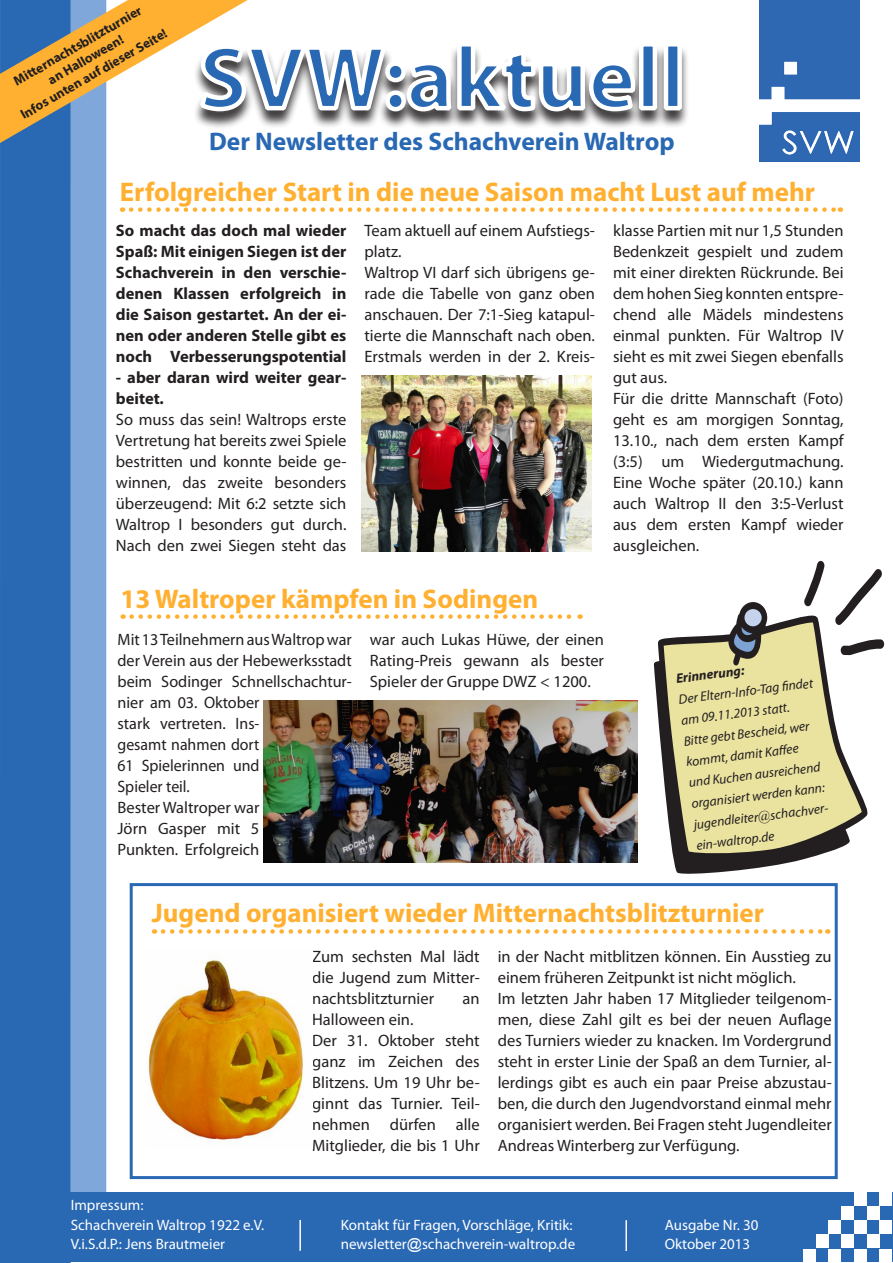
<style>
.page{position:relative;width:893px;height:1263px;background:#fff}
.page>*{position:absolute;margin:0;border:0;box-sizing:border-box;transform-origin:0 0}
.Titel{font:700 90px "Myriad Pro";color:#2968b3}
.Überschrift{font:700 27px "Myriad Pro";color:#ffb031}
.Musterüberschrift{font:700 25.5px "Myriad Pro";color:#2968b3}
.Textkörper{font:16.5px/21px "Myriad Pro";color:#231f20;text-align:justify}
.Textkörper-2{font:700 16.5px/21px "Myriad Pro";color:#231f20;text-align:justify}
.Fußzeile{font:15px "Myriad Pro";color:#fff}
.Textkörper_kursiv_kl{font:italic 13.5px/21px "Myriad Pro";color:#231f20}
.Titel-2{font:700 13.5px/16.2px "Myriad Pro";color:#231f20;text-align:center}
.Textkörper_kursiv_kl-2{font:italic 700 13.5px "Myriad Pro";color:#231f20}
.s1{font-family:"Times New Roman";font-style:normal}
.s2{font-family:"Arial"}
</style>
<div class="page">
<div style="left:71px;top:0;width:35px;height:1235px;background:#7fa7da"></div>
<div style="left:0;top:0;width:71px;height:1263px;background:#2968b3"></div>
<img style="left:759px;top:0;width:100px;height:162px">
<div style="left:1px;top:1192px;width:891px;height:70px;background:#2968b3"></div>
<div style="left:879px;top:1192px;width:13px;height:14px;background:#fff"></div>
<div style="left:879px;top:1220px;width:13px;height:13px;background:#fff"></div>
<div style="left:879px;top:1249px;width:13px;height:14px;background:#fff"></div>
<div style="left:867px;top:1206px;width:12px;height:14px;background:#fff"></div>
<div style="left:867px;top:1234px;width:12px;height:13px;background:#fff"></div>
<div style="left:854px;top:1192px;width:13px;height:14px;background:#fff"></div>
<div style="left:854px;top:1220px;width:13px;height:13px;background:#fff"></div>
<div style="left:854px;top:1249px;width:13px;height:14px;background:#fff"></div>
<div style="left:841px;top:1206px;width:13px;height:14px;background:#fff"></div>
<div style="left:841px;top:1234px;width:13px;height:13px;background:#fff"></div>
<div style="left:828px;top:1220px;width:13px;height:14px;background:#fff"></div>
<div style="left:828px;top:1249px;width:13px;height:14px;background:#fff"></div>
<div style="left:803px;top:1249px;width:13px;height:14px;background:#fff"></div>
<div style="left:816px;top:1234px;width:12px;height:14px;background:#fff"></div>
<hr style="left:625px;top:1220px;width:2px;height:31px;background:#fff">
<svg style="left:132px;top:614px;width:449px;height:5px"></svg>
<div style="left:664px;top:42px;width:18px;height:68px;border:4px solid #fff"></div>
<hr style="left:299px;top:1220px;width:2px;height:31px;background:#fff">
<svg style="left:654px;top:602px;width:214px;height:272px"></svg>
<svg style="left:734px;top:609px;width:28px;height:13px"></svg>
<svg style="left:664px;top:622px;width:198px;height:233px;background:#d5cf9f"></svg>
<svg style="left:804px;top:561px;width:21px;height:46px"></svg>
<svg style="left:835px;top:569px;width:47px;height:56px"></svg>
<svg style="left:841px;top:639px;width:43px;height:16px"></svg>
<svg style="left:0;top:0;width:677px;height:198px"></svg>
<svg style="left:131px;top:207px;width:710px;height:5px"></svg>
<svg style="left:129px;top:883px;width:709px;height:297px"></svg>
<svg style="left:163px;top:929px;width:665px;height:5px"></svg>
<img style="left:146px;top:949px;width:166px;height:199px">
<img style="left:264px;top:700px;width:373px;height:162px">
<img style="left:361px;top:376px;width:231px;height:175px">
<p class="Titel-2" style="left:1px;top:80px;width:168px;rotate:-30deg">Mitternachtsblitzturnier<br>an Halloween!<br>Infos unten auf dieser Seite!</p>
<p class="Titel" style="left:199px;top:19px;width:488px">SVW:aktuell</p>
<p class="Musterüberschrift" style="left:209px;top:125px;width:467px">Der Newsletter des Schachverein Waltrop</p>
<p class="Überschrift" style="left:120px;top:174px;width:697px">Erfolgreicher Start in die neue Saison macht Lust auf mehr</p>
<p class="Textkörper-2" style="left:116px;top:220px;width:232px">So macht das doch mal wieder Spaß: Mit einigen Siegen ist der Schachverein in den verschie&shy;denen Klassen erfolgreich in die Saison gestartet. An der ei&shy;nen oder anderen Stelle gibt es noch Verbesserungspotential</p>
<p class="Textkörper-2" style="left:116px;top:367px;width:232px">- aber daran wird weiter gear&shy;beitet.</p>
<p class="Textkörper" style="left:116px;top:409px;width:232px">So muss das sein! Waltrops erste Vertretung hat bereits zwei Spiele bestritten und konnte beide ge&shy;winnen, das zweite besonders überzeugend: Mit 6:2 setzte sich Waltrop I besonders gut durch.<br>Nach den zwei Siegen steht das</p>
<p class="Textkörper" style="left:364px;top:220px;width:232px">Team aktuell auf einem Aufstiegs&shy;platz.</p>
<p class="Textkörper" style="left:364px;top:262px;width:232px">Waltrop VI darf sich übrigens ge&shy;rade die Tabelle von ganz oben anschauen. Der 7:1-Sieg katapul&shy;tierte die Mannschaft nach oben.<br>Erstmals werden in der 2. Kreis-</p>
<p class="Textkörper" style="left:613px;top:220px;width:232px">klasse Partien mit nur 1,5 Stunden Bedenkzeit gespielt und zudem mit einer direkten Rückrunde. Bei dem hohen Sieg konnten entspre&shy;chend alle Mädels mindestens einmal punkten. Für Waltrop IV sieht es mit zwei Siegen ebenfalls gut aus.</p>
<p class="Textkörper" style="left:613px;top:388px;width:232px">Für die dritte Mannschaft (Foto) geht es am morgigen Sonntag, 13.10., nach dem ersten Kampf (3:5) um Wiedergutmachung.<br>Eine Woche später (20.10.) kann auch Waltrop II den 3:5-Verlust aus dem ersten Kampf wieder ausgleichen.</p>
<p class="Überschrift" style="left:120px;top:581px;width:419px">13 Waltroper kämpfen in Sodingen</p>
<p class="Textkörper" style="left:118px;top:628px;width:236px;text-align:left">Mit 13 Teilnehmern aus Waltrop war der Verein aus der Hebewerksstadt beim Sodinger Schnellschachtur&shy;nier am 03. Oktober<br>stark vertreten. Ins-<br>gesamt nahmen dort<br>61 Spielerinnen und<br>Spieler teil.</p>
<p class="Textkörper" style="left:118px;top:796px;width:143px">Bester Waltroper war Jörn Gasper mit 5<br>Punkten. Erfolgreich</p>
<p class="Textkörper" style="left:370px;top:628px;width:236px">war auch Lukas Hüwe, der einen Rating-Preis gewann als bester Spieler der Gruppe DWZ &lt; 1200.</p>
<p class="Textkörper_kursiv_kl-2" style="left:675px;top:670px;width:70px;rotate:-7deg">Erinnerung:</p>
<p class="Textkörper_kursiv_kl" style="left:677px;top:689px;width:139px;rotate:-7deg">Der Eltern-Info-Tag fi ndet am 09.11.2013 statt.<br>Bitte gebt Bescheid, wer kommt, damit Kaff ee<br>und Kuchen ausreichend organisiert werden kann: jugendleiter<span class="s1">@</span>schachver&shy;ein-waltrop.de</p>
<p class="Überschrift" style="left:152px;top:896px;width:614px">Jugend organisiert wieder Mitternachtsblitzturnier</p>
<p class="Textkörper" style="left:312px;top:945px;width:169px">Zum sechsten Mal lädt die Jugend zum Mitter&shy;nachtsblitzturnier</p>
<p class="Textkörper" style="left:498px;top:945px;width:335px">in der Nacht mitblitzen können. Ein Ausstieg zu einem früheren Zeitpunkt ist nicht möglich.</p>
<p class="Textkörper" style="left:498px;top:987px;width:335px">Im letzten Jahr haben 17 Mitglieder teilgenom&shy;men, diese Zahl gilt es bei der neuen Auflage des Turniers wieder zu knacken. Im Vordergrund steht in erster Linie der Spaß an dem Turnier, al&shy;lerdings gibt es auch ein paar Preise abzustau&shy;ben, die durch den Jugendvorstand einmal mehr organisiert werden. Bei Fragen steht Jugendleiter Andreas Winterberg zur Verfügung.</p>
<p class="Textkörper" style="left:463px;top:987px;width:19px">an</p>
<p class="Textkörper" style="left:312px;top:1008px;width:103px">Halloween ein.</p>
<p class="Textkörper" style="left:312px;top:1029px;width:169px">Der 31. Oktober steht ganz im Zeichen des Blitzens. Um 19 Uhr be&shy;ginnt das Turnier. Teil&shy;nehmen dürfen alle Mitglieder, die bis 1 Uhr</p>
<p class="Fußzeile" style="left:71px;top:1196px;width:74px">Impressum:</p>
<p class="Fußzeile" style="left:71px;top:1215px;width:195px">Schachverein Waltrop 1922 e.V.</p>
<p class="Fußzeile" style="left:341px;top:1215px;width:233px">Kontakt für Fragen, Vorschläge, Kritik:</p>
<p class="Fußzeile" style="left:665px;top:1215px;width:95px">Ausgabe Nr. 30</p>
<p class="Fußzeile" style="left:71px;top:1235px;width:156px">V.i.S.d.P.: Jens Brautmeier</p>
<p class="Fußzeile" style="left:341px;top:1235px;width:236px">newsletter<span class="s2">@</span>schachverein-waltrop.de</p>
<p class="Fußzeile" style="left:665px;top:1235px;width:87px">Oktober 2013</p>
</div>
